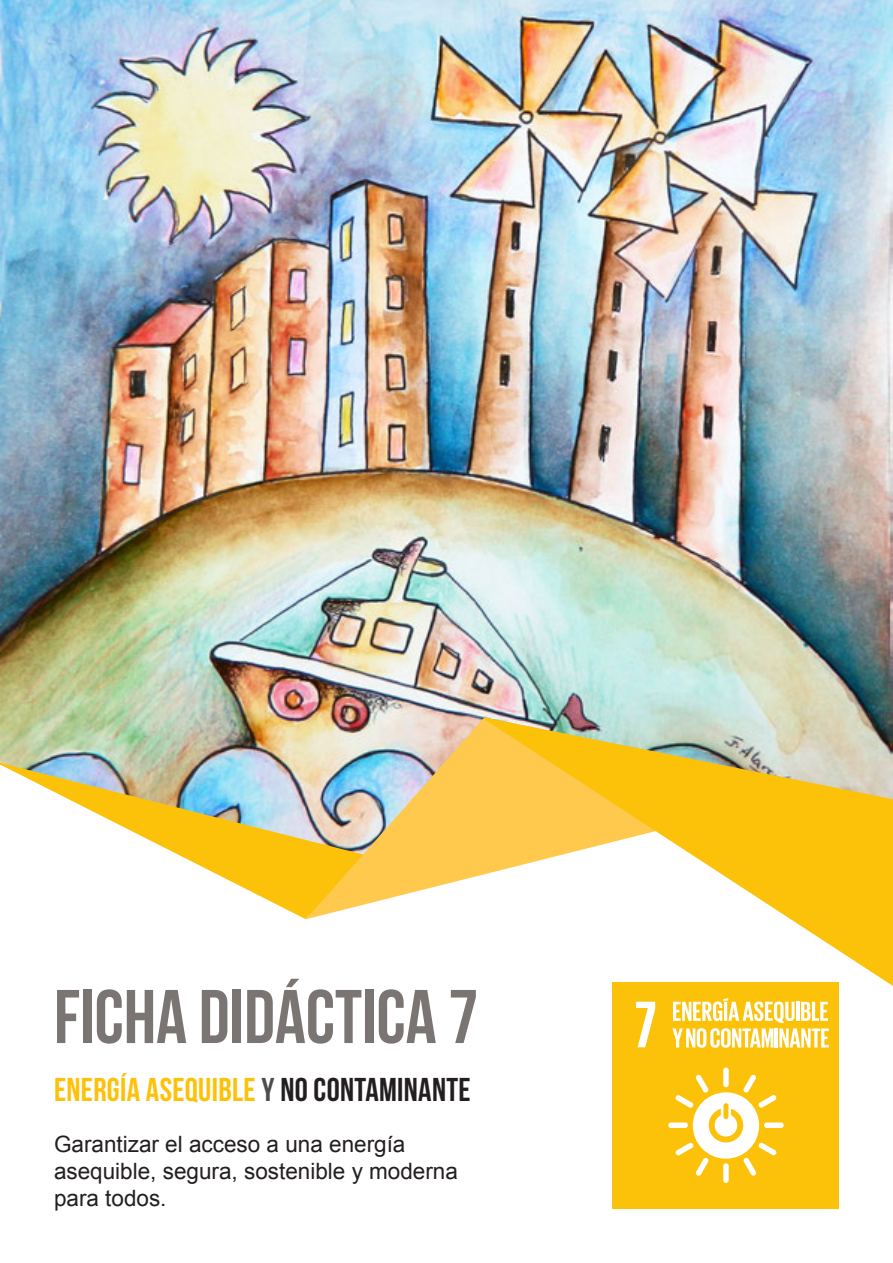
<style>
.page{position:relative;width:893px;height:1263px;background:#fff}
.page>*{position:absolute;margin:0;border:0;box-sizing:border-box;transform-origin:0 0}
.t1{font:75.75px "Bebas Neue";color:#7a7573}
.t2{font:33px "Bebas Neue";letter-spacing:.01em;color:#fcc20a}
.t3{font:22.5px/27px "Arial";color:#231f20}
.s1{color:#4d4d4d}
.s2{color:#231f20}
</style>
<div class="page">
<img style="left:0;top:0;width:893px;height:761px">
<svg style="left:0;top:761px;width:307px;height:159px"></svg>
<img style="left:306px;top:717px;width:170px;height:202px">
<svg style="left:476px;top:715px;width:417px;height:273px"></svg>
<div style="left:613px;top:983px;width:226px;height:226px;background:#fcc20a"></div>
<svg style="left:636px;top:1002px;width:19px;height:45px"></svg>
<div style="left:668px;top:1122px;width:20px;height:6px;background:#fff;border-radius:3px"></div>
<div style="left:764px;top:1122px;width:20px;height:6px;background:#fff;border-radius:3px"></div>
<div style="left:723px;top:1067px;width:6px;height:20px;background:#fff;border-radius:3px"></div>
<div style="left:723px;top:1163px;width:6px;height:20px;background:#fff;border-radius:3px"></div>
<svg style="left:675px;top:1074px;width:102px;height:102px"></svg>
<svg style="left:672px;top:998px;width:157px;height:50px"></svg>
<p class="t1" style="left:54px;top:975px;width:426px">FICHA DIDÁCTICA 7</p>
<p class="t2" style="left:54px;top:1071px;width:418px">ENERGÍA ASEQUIBLE <span class="s1">Y</span> <span class="s2">NO CONTAMINANTE</span></p>
<p class="t3" style="left:54px;top:1131px;width:405px">Garantizar el acceso a una energía asequible, segura, sostenible y moderna para todos.</p>
</div>
